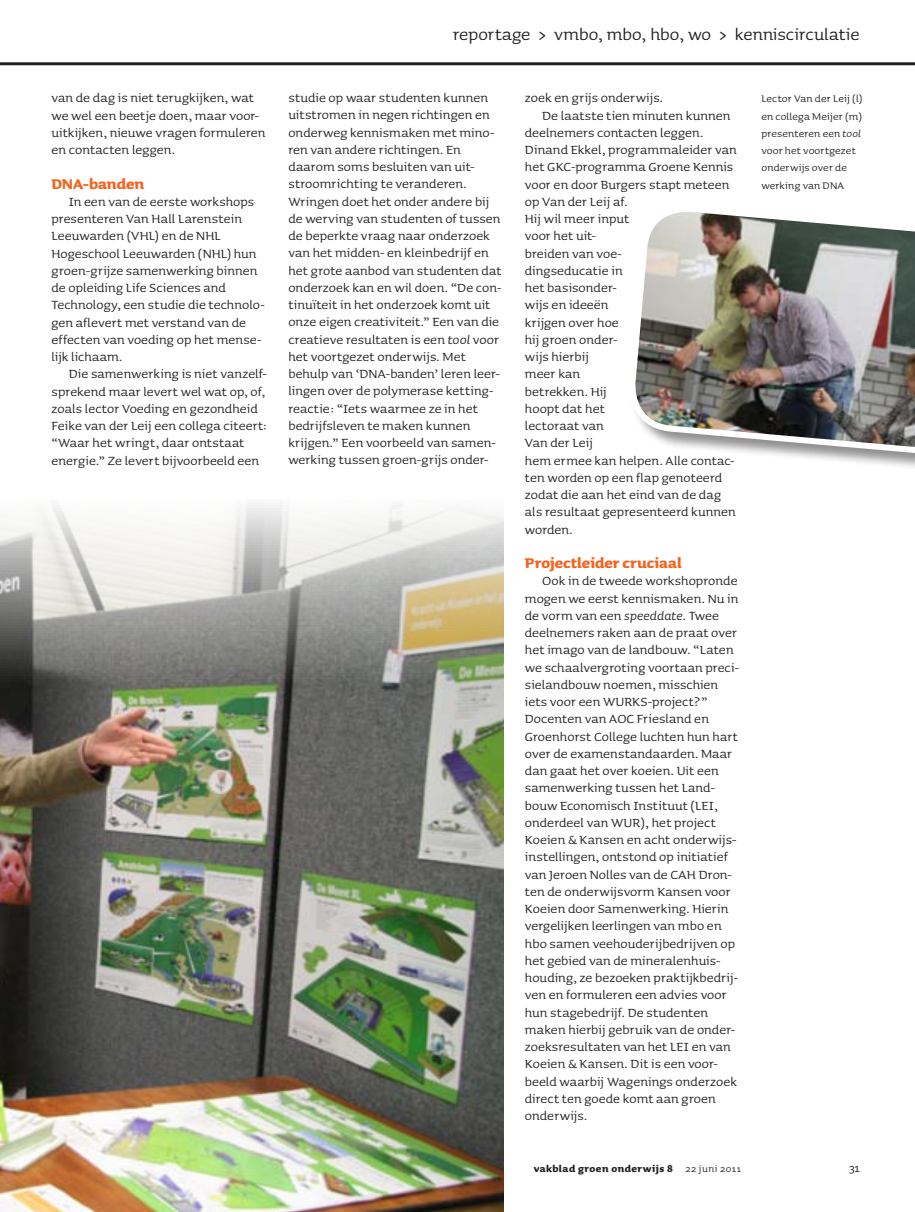
<style>
.page{position:relative;width:915px;height:1212px;background:#fff}
.page>*{position:absolute;margin:0;border:0;box-sizing:border-box;transform-origin:0 0}
.t1{font:21px "Sauna";color:#231f20}
.t2{font:700 18px "Sauna";color:#f36421}
.t3{font:15.75px/17.2px "Sauna";letter-spacing:.005em;color:#231f20}
.t4{font:15px "Sauna";color:#231f20}
.t5{font:12.75px/17.2px "Sauna";letter-spacing:.01em;color:#231f20}
.t6{font:700 12px "Sauna";letter-spacing:.04em;color:#231f20}
.s1{font-style:italic}
.s2{font-weight:400}
</style>
<div class="page">
<img style="left:0;top:502px;width:503px;height:710px">
<img style="left:635px;top:212px;width:279px;height:255px">
<hr style="left:0;top:62px;width:914px;height:3px;background:#231f20">
<p class="t3" style="left:51px;top:89px;width:215px">van de dag is niet terugkijken, wat we wel een beetje doen, maar voor&shy;uitkijken, nieuwe vragen formuleren en contacten leggen.</p>
<p class="t2" style="left:51px;top:174px;width:94px">DNA-banden</p>
<p class="t3" style="left:51px;top:193px;width:215px;text-indent:17px">In een van de eerste workshops presenteren Van Hall Larenstein<br>Leeuwarden (VHL) en de NHL<br>Hogeschool Leeuwarden (NHL) hun groen-grijze samenwerking binnen de opleiding Life Sciences and<br>Technology, een studie die technolo&shy;gen aflevert met verstand van de effecten van voeding op het mense&shy;lijk lichaam.</p>
<p class="t3" style="left:51px;top:365px;width:217px;text-indent:17px">Die samenwerking is niet vanzelf&shy;sprekend maar levert wel wat op, of, zoals lector Voeding en gezondheid Feike van der Leij een collega citeert: “Waar het wringt, daar ontstaat energie.” Ze levert bijvoorbeeld een</p>
<h1 class="t1" style="left:453px;top:23px;width:408px">reportage &gt; vmbo, mbo, hbo, wo &gt; kenniscirculatie</h1>
<p class="t3" style="left:288px;top:89px;width:215px">studie op waar studenten kunnen uitstromen in negen richtingen en onderweg kennismaken met mino&shy;ren van andere richtingen. En daarom soms besluiten van uit&shy;stroomrichting te veranderen.<br>Wringen doet het onder andere bij de werving van studenten of tussen de beperkte vraag naar onderzoek van het midden- en kleinbedrijf en het grote aanbod van studenten dat onderzoek kan en wil doen. “De con&shy;tinuïteit in het onderzoek komt uit onze eigen creativiteit.” Een van die creatieve resultaten is een <span class="s1">tool</span> voor het voortgezet onderwijs. Met behulp van ‘DNA-banden’ leren leer&shy;lingen over de polymerase ketting&shy;reactie: “Iets waarmee ze in het bedrijfsleven te maken kunnen krijgen.” Een voorbeeld van samen&shy;werking tussen groen-grijs onder-</p>
<p class="t3" style="left:524px;top:89px;width:140px">zoek en grijs onderwijs.</p>
<p class="t3" style="left:542px;top:107px;width:190px">De laatste tien minuten kunnen</p>
<p class="t3" style="left:524px;top:124px;width:180px">deelnemers contacten leggen.</p>
<p class="t3" style="left:524px;top:141px;width:213px">Dinand Ekkel, programmaleider van</p>
<p class="t3" style="left:524px;top:158px;width:210px">het GKC-programma Groene Kennis</p>
<p class="t3" style="left:524px;top:176px;width:206px">voor en door Burgers stapt meteen</p>
<p class="t3" style="left:524px;top:193px;width:104px">op Van der Leij af.</p>
<p class="t3" style="left:524px;top:210px;width:106px">Hij wil meer input</p>
<p class="t3" style="left:524px;top:227px;width:72px">voor het uit-</p>
<p class="t3" style="left:524px;top:245px;width:98px">breiden van voe-</p>
<p class="t3" style="left:524px;top:262px;width:99px">dingseducatie in</p>
<p class="t3" style="left:524px;top:279px;width:93px">het basisonder-</p>
<p class="t3" style="left:524px;top:296px;width:85px">wijs en ideeën</p>
<p class="t3" style="left:524px;top:314px;width:95px">krijgen over hoe</p>
<p class="t3" style="left:524px;top:331px;width:94px">hij groen onder-</p>
<p class="t3" style="left:524px;top:348px;width:66px">wijs hierbij</p>
<p class="t3" style="left:524px;top:365px;width:57px">meer kan</p>
<p class="t3" style="left:524px;top:383px;width:84px">betrekken. Hij</p>
<p class="t3" style="left:524px;top:400px;width:81px">hoopt dat het</p>
<p class="t3" style="left:524px;top:417px;width:80px">lectoraat van</p>
<p class="t3" style="left:524px;top:434px;width:70px">Van der Leij</p>
<p class="t3" style="left:524px;top:452px;width:211px">hem ermee kan helpen. Alle contac-</p>
<p class="t3" style="left:524px;top:469px;width:199px">ten worden op een flap genoteerd</p>
<p class="t3" style="left:524px;top:486px;width:198px">zodat die aan het eind van de dag</p>
<p class="t3" style="left:524px;top:503px;width:212px">als resultaat gepresenteerd kunnen</p>
<p class="t3" style="left:524px;top:521px;width:49px">worden.</p>
<p class="t2" style="left:524px;top:553px;width:158px">Projectleider cruciaal</p>
<p class="t3" style="left:524px;top:572px;width:216px;text-indent:17px">Ook in de tweede workshopronde mogen we eerst kennismaken. Nu in de vorm van een <span class="s1">speeddate</span>. Twee deelnemers raken aan de praat over het imago van de landbouw. “Laten we schaalvergroting voortaan preci&shy;sielandbouw noemen, misschien iets voor een WURKS-project?”<br>Docenten van AOC Friesland en<br>Groenhorst College luchten hun hart over de examenstandaarden. Maar dan gaat het over koeien. Uit een samenwerking tussen het Land&shy;bouw Economisch Instituut (LEI, onderdeel van WUR), het project<br>Koeien &amp; Kansen en acht onderwijs&shy;instellingen, ontstond op initiatief van Jeroen Nolles van de CAH Dron&shy;ten de onderwijsvorm Kansen voor<br>Koeien door Samenwerking. Hierin vergelijken leerlingen van mbo en hbo samen veehouderijbedrijven op het gebied van de mineralenhuis&shy;houding, ze bezoeken praktijkbedrij&shy;ven en formuleren een advies voor hun stagebedrijf. De studenten maken hierbij gebruik van de onder&shy;zoeksresultaten van het LEI en van<br>Koeien &amp; Kansen. Dit is een voor&shy;beeld waarbij Wagenings onderzoek direct ten goede komt aan groen onderwijs.</p>
<p class="t5" style="left:761px;top:90px;width:103px">Lector Van der Leij (l) en collega Meijer (m) presenteren een <span class="s1">tool </span>voor het voortgezet onderwijs over de werking van DNA</p>
<p class="t6" style="left:533px;top:1162px;width:209px">vakblad groen onderwijs 8 <span class="s2">22 juni 2011</span></p>
<p class="t4" style="left:848px;top:1160px;width:12px">31</p>
</div>
